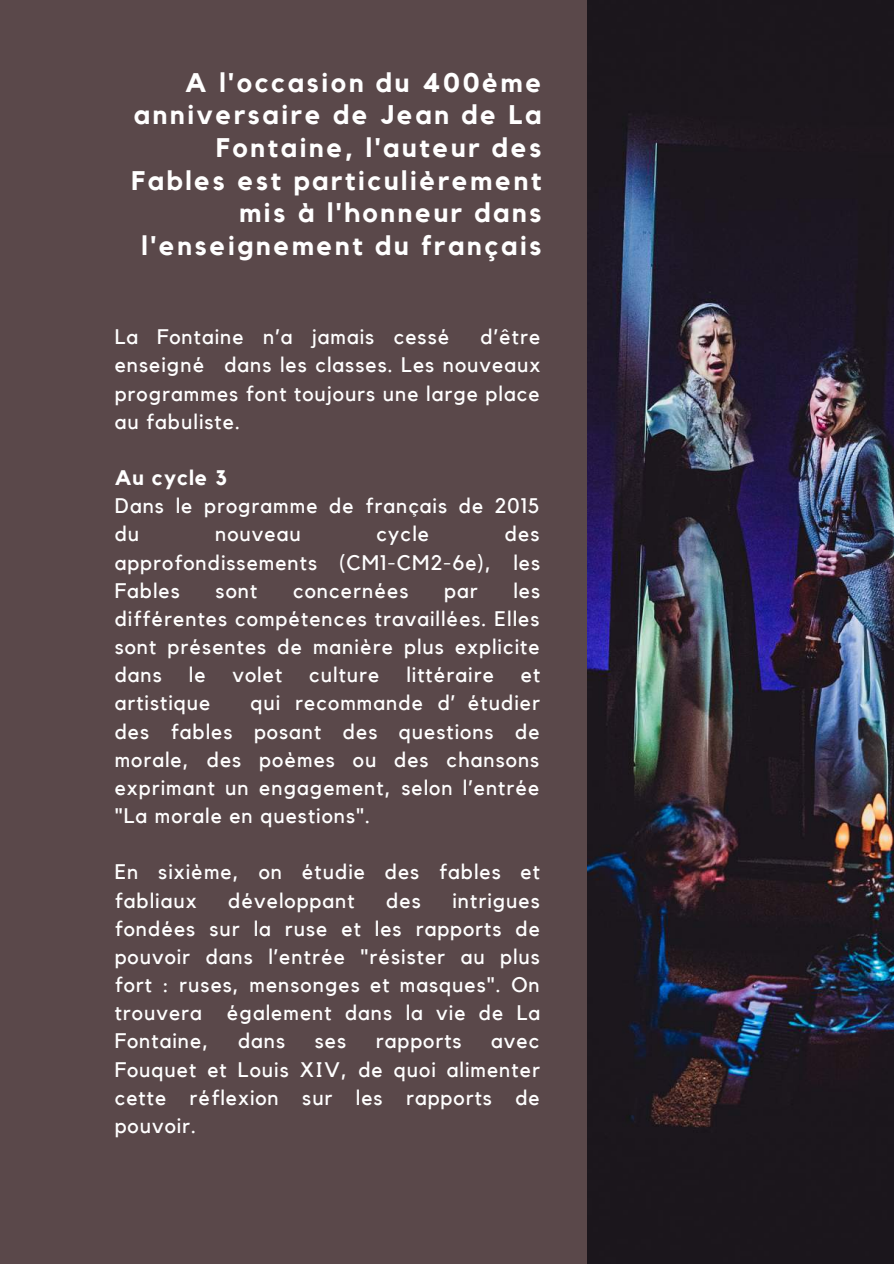
<style>
.page{position:relative;width:894px;height:1264px;background:#fff}
.page>*{position:absolute;margin:0;border:0;box-sizing:border-box;transform-origin:0 0}
.t1{font:700 26.85px/32.7px "Kollektif";letter-spacing:.1em;color:#fff;text-align:right}
.t2{font:21px/28.2px "Kollektif";letter-spacing:.05em;color:#fff;text-align:justify}
.t3{font:700 21px "Kollektif";letter-spacing:.05em;color:#fff}
</style>
<div class="page">
<div style="left:0;top:0;width:893px;height:1263px;background:#5a484a"></div>
<img style="left:587px;top:0;width:306px;height:1263px">
<p class="t1" style="left:131px;top:67px;width:411px">A l'occasion du 400ème anniversaire de Jean de La<br>Fontaine, l'auteur des<br>Fables est particulièrement mis à l'honneur dans l'enseignement du français</p>
<p class="t2" style="left:115px;top:324px;width:427px;text-indent:365px">d’être enseigné dans les classes. Les nouveaux programmes font toujours une large place au fabuliste.</p>
<p class="t2" style="left:115px;top:324px;width:336px">La Fontaine n’a jamais cessé</p>
<p class="t3" style="left:115px;top:468px;width:114px">Au cycle 3</p>
<p class="t2" style="left:115px;top:492px;width:426px">Dans le programme de français de 2015 du</p>
<p class="t2" style="left:115px;top:521px;width:427px;text-indent:390px">des approfondissements (CM1-CM2-6e), les Fables</p>
<p class="t2" style="left:215px;top:521px;width:87px">nouveau</p>
<p class="t2" style="left:376px;top:521px;width:54px">cycle</p>
<p class="t2" style="left:115px;top:577px;width:427px;text-indent:398px">les différentes compétences travaillées. Elles sont présentes de manière plus explicite dans</p>
<p class="t2" style="left:215px;top:577px;width:43px">sont</p>
<p class="t2" style="left:293px;top:577px;width:117px">concernées</p>
<p class="t2" style="left:444px;top:577px;width:35px">par</p>
<p class="t2" style="left:189px;top:661px;width:18px">le</p>
<p class="t2" style="left:232px;top:661px;width:51px">volet</p>
<p class="t2" style="left:309px;top:661px;width:72px">culture</p>
<p class="t2" style="left:406px;top:661px;width:89px">littéraire</p>
<p class="t2" style="left:520px;top:661px;width:21px">et</p>
<p class="t2" style="left:115px;top:689px;width:97px">artistique</p>
<p class="t2" style="left:115px;top:689px;width:426px;text-indent:136px">qui recommande d’ étudier des fables posant des questions de morale, des poèmes ou des chansons exprimant un engagement, selon l’entrée "La morale en questions".</p>
<p class="t2" style="left:115px;top:858px;width:426px">En sixième, on étudie des fables et fabliaux</p>
<p class="t2" style="left:228px;top:886px;width:128px">développant</p>
<p class="t2" style="left:386px;top:886px;width:36px">des</p>
<p class="t2" style="left:115px;top:886px;width:427px;text-indent:337px">intrigues fondées sur la ruse et les rapports de pouvoir dans l’entrée "résister au plus fort : ruses, mensonges et masques". On trouvera également dans la vie de La Fontaine,</p>
<p class="t2" style="left:238px;top:1027px;width:49px">dans</p>
<p class="t2" style="left:315px;top:1027px;width:33px">ses</p>
<p class="t2" style="left:375px;top:1027px;width:87px">rapports</p>
<p class="t2" style="left:115px;top:1027px;width:426px;text-indent:376px">avec Fouquet et Louis XIV, de quoi alimenter cette réflexion sur les rapports de pouvoir.</p>
</div>
